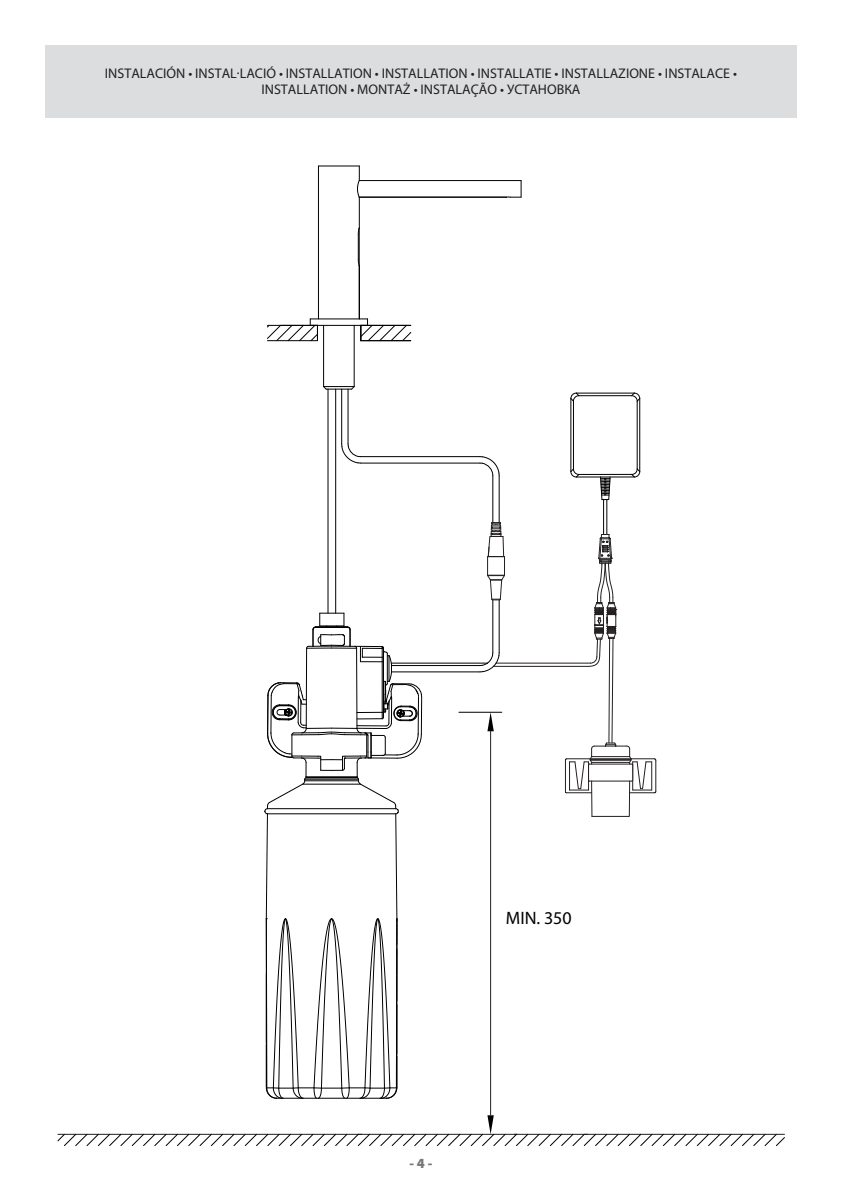
<style>
.page{position:relative;width:842px;height:1191px;background:#fff}
.page>*{position:absolute;margin:0;border:0;box-sizing:border-box;transform-origin:0 0}
.t1{font:18px "Myriad Pro";color:#000001}
.t2{font:14px/16.8px "Myriad Pro";color:#231f20;text-align:center}
.t3{font:900 14px "Myriad Pro";color:#76787b}
</style>
<div class="page">
<hr style="left:459px;top:712px;width:43px;height:1px;background:#000001">
<svg style="left:487px;top:712px;width:7px;height:19px"></svg>
<hr style="left:490px;top:731px;width:1px;height:384px;background:#231f20">
<svg style="left:57px;top:1115px;width:728px;height:31px"></svg>
<hr style="left:310px;top:318px;width:57px;height:1px;background:#000">
<hr style="left:310px;top:325px;width:57px;height:1px;background:#000">
<hr style="left:318px;top:166px;width:41px;height:1px;background:#000">
<hr style="left:359px;top:180px;width:162px;height:1px;background:#000">
<hr style="left:359px;top:197px;width:148px;height:1px;background:#000">
<hr style="left:318px;top:166px;width:1px;height:153px;background:#000">
<svg style="left:357px;top:166px;width:3px;height:32px"></svg>
<hr style="left:359px;top:197px;width:1px;height:31px;background:#000">
<hr style="left:359px;top:266px;width:1px;height:53px;background:#000">
<svg style="left:506px;top:181px;width:16px;height:17px"></svg>
<svg style="left:357px;top:227px;width:3px;height:39px"></svg>
<svg style="left:267px;top:319px;width:52px;height:23px"></svg>
<hr style="left:323px;top:325px;width:1px;height:61px;background:#000">
<hr style="left:354px;top:325px;width:1px;height:61px;background:#000">
<svg style="left:360px;top:319px;width:52px;height:23px"></svg>
<svg style="left:323px;top:385px;width:32px;height:5px"></svg>
<hr style="left:324px;top:386px;width:30px;height:1px;background:#000">
<hr style="left:361px;top:456px;width:119px;height:1px;background:#000">
<hr style="left:361px;top:463px;width:119px;height:1px;background:#000">
<hr style="left:492px;top:476px;width:1px;height:46px;background:#000">
<svg style="left:480px;top:456px;width:20px;height:20px"></svg>
<hr style="left:499px;top:476px;width:1px;height:46px;background:#000">
<hr style="left:492px;top:600px;width:1px;height:53px;background:#000">
<hr style="left:499px;top:600px;width:1px;height:53px;background:#000">
<svg style="left:341px;top:444px;width:20px;height:20px"></svg>
<hr style="left:348px;top:389px;width:1px;height:55px;background:#000">
<hr style="left:341px;top:389px;width:1px;height:55px;background:#000">
<hr style="left:391px;top:665px;width:89px;height:1px;background:#000">
<hr style="left:391px;top:671px;width:89px;height:1px;background:#000">
<hr style="left:335px;top:389px;width:1px;height:224px;background:#000">
<hr style="left:328px;top:389px;width:1px;height:224px;background:#000">
<hr style="left:576px;top:476px;width:58px;height:1px;background:#000001">
<hr style="left:579px;top:474px;width:53px;height:1px;background:#000001">
<hr style="left:579px;top:395px;width:53px;height:1px;background:#000001">
<hr style="left:576px;top:393px;width:58px;height:1px;background:#000001">
<hr style="left:639px;top:398px;width:1px;height:73px;background:#000001">
<hr style="left:637px;top:401px;width:1px;height:68px;background:#000001">
<svg style="left:600px;top:476px;width:11px;height:24px"></svg>
<hr style="left:573px;top:401px;width:1px;height:68px;background:#000001">
<hr style="left:570px;top:398px;width:1px;height:73px;background:#000001">
<svg style="left:570px;top:468px;width:10px;height:10px"></svg>
<svg style="left:570px;top:392px;width:10px;height:10px"></svg>
<svg style="left:631px;top:392px;width:10px;height:10px"></svg>
<svg style="left:631px;top:468px;width:10px;height:10px"></svg>
<hr style="left:493px;top:666px;width:95px;height:1px;background:#231f20">
<svg style="left:480px;top:653px;width:20px;height:19px"></svg>
<hr style="left:391px;top:662px;width:96px;height:1px;background:#000">
<hr style="left:496px;top:662px;width:95px;height:1px;background:#231f20">
<hr style="left:603px;top:499px;width:1px;height:35px;background:#000001">
<hr style="left:606px;top:499px;width:1px;height:35px;background:#000001">
<svg style="left:565px;top:534px;width:92px;height:283px"></svg>
<svg style="left:487px;top:522px;width:18px;height:78px"></svg>
<svg style="left:264px;top:613px;width:158px;height:486px"></svg>
<div style="left:45px;top:45px;width:752px;height:72px;background:#dcdddf"></div>
<p class="t2" style="left:105px;top:64px;width:633px">INSTALACIÓN • INSTAL·LACIÓ • INSTALLATION • INSTALLATION • INSTALLATIE • INSTALLAZIONE • INSTALACE •<br>INSTALLATION • MONTAŻ • INSTALAÇÃO • УСТАНОВКА</p>
<p class="t1" style="left:506px;top:907px;width:67px">MIN. 350</p>
<p class="t3" style="left:410px;top:1155px;width:24px">- 4 -</p>
</div>
